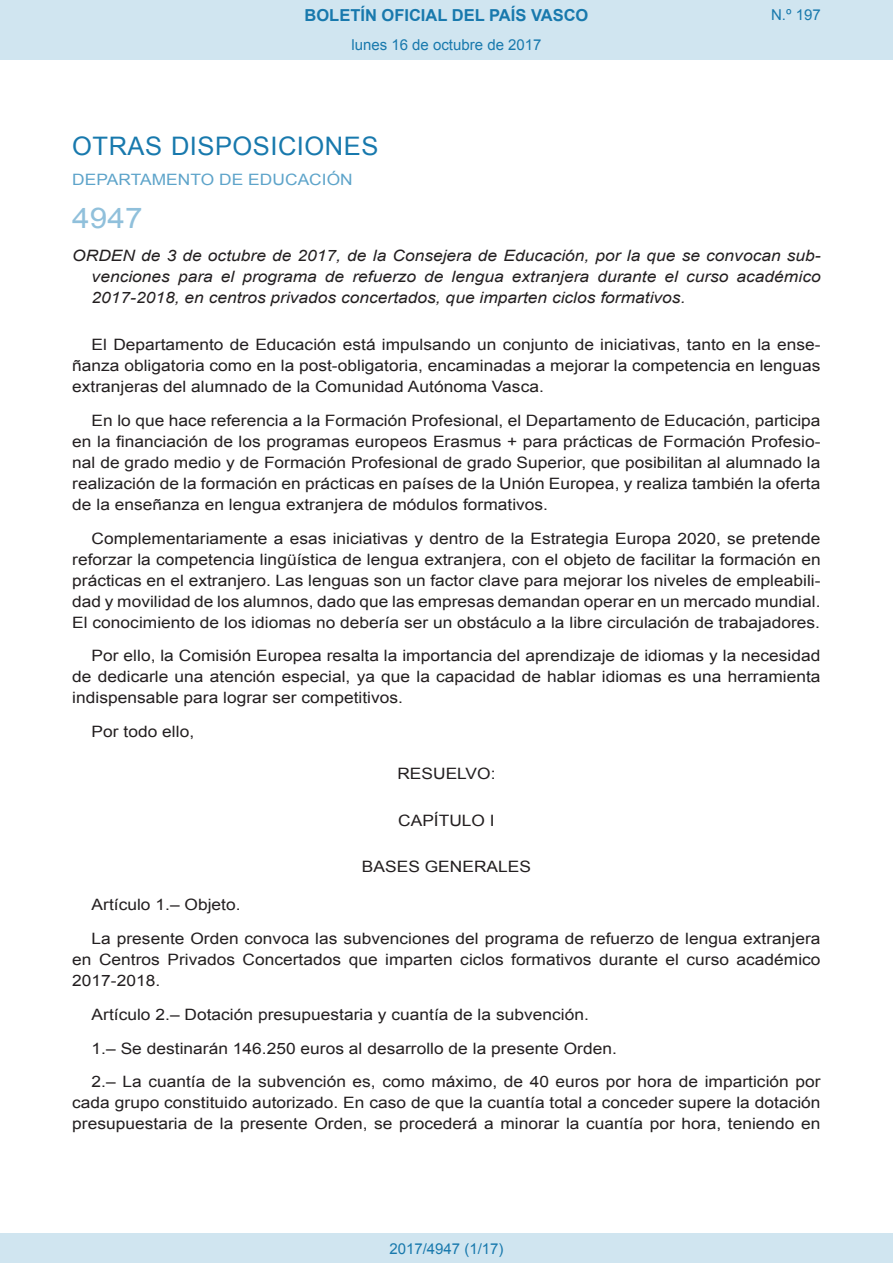
<style>
.page{position:relative;width:893px;height:1263px;background:#fff}
.page>*{position:absolute;margin:0;border:0;box-sizing:border-box;transform-origin:0 0}
.BOPVOrden{font:28.5px "Arial";color:#90c0db;scale:1.11 1}
.BOPVSeccion{font:25.5px "Arial";letter-spacing:.02em;color:#1879ad}
.t1{font:700 16.5px "Arial";color:#1879ad}
.BOPVDetalle{font:15.6px/21px "Arial";color:#231f20;text-align:justify;scale:1.11 1}
.BOPVTitulo{font:italic 15.6px/21px "Arial";color:#231f20;text-align:justify;scale:1.11 1}
.BOPVClave{font:15.6px "Arial";color:#231f20;scale:1.11 1}
.BOPVOrganismo{font:15.6px "Arial";letter-spacing:.005em;color:#5ea4ca;scale:1.11 1}
.Paginacion_Centro{font:15px "Arial";color:#1879ad}
</style>
<div class="page">
<div style="left:0;top:0;width:893px;height:60px;background:#d0e5f0"></div>
<div style="left:0;top:1233px;width:893px;height:30px;background:#d0e5f0"></div>
<p class="t1" style="left:305px;top:4px;width:285px">BOLETÍN OFICIAL DEL PAÍS VASCO</p>
<p class="Paginacion_Centro" style="left:351px;top:35px;width:192px">lunes 16 de octubre de 2017</p>
<p class="Paginacion_Centro" style="left:771px;top:5px;width:51px">N.º 197</p>
<p class="BOPVSeccion" style="left:72px;top:129px;width:308px">OTRAS DISPOSICIONES</p>
<p class="BOPVOrganismo" style="left:72px;top:169px;width:254px">DEPARTAMENTO DE EDUCACIÓN</p>
<p class="BOPVOrden" style="left:72px;top:199px;width:65px">4947</p>
<p class="BOPVTitulo" style="left:92px;top:246px;width:658px;text-indent:-19px">ORDEN de 3 de octubre de 2017, de la Consejera de Educación, por la que se convocan sub&shy;venciones para el programa de refuerzo de lengua extranjera durante el curso académico 2017-2018, en centros privados concertados, que imparten ciclos formativos.</p>
<p class="BOPVDetalle" style="left:72px;top:334px;width:676px;text-indent:19px">El Departamento de Educación está impulsando un conjunto de iniciativas, tanto en la ense&shy;ñanza obligatoria como en la post-obligatoria, encaminadas a mejorar la competencia en lenguas extranjeras del alumnado de la Comunidad Autónoma Vasca.</p>
<p class="BOPVDetalle" style="left:72px;top:410px;width:676px;text-indent:19px">En lo que hace referencia a la Formación Profesional, el Departamento de Educación, participa en la financiación de los programas europeos Erasmus + para prácticas de Formación Profesio&shy;nal de grado medio y de Formación Profesional de grado Superior, que posibilitan al alumnado la realización de la formación en prácticas en países de la Unión Europea, y realiza también la oferta de la enseñanza en lengua extranjera de módulos formativos.</p>
<p class="BOPVDetalle" style="left:72px;top:528px;width:676px;text-indent:19px">Complementariamente a esas iniciativas y dentro de la Estrategia Europa 2020, se pretende reforzar la competencia lingüística de lengua extranjera, con el objeto de facilitar la formación en prácticas en el extranjero. Las lenguas son un factor clave para mejorar los niveles de empleabili&shy;dad y movilidad de los alumnos, dado que las empresas demandan operar en un mercado mundial.<br>El conocimiento de los idiomas no debería ser un obstáculo a la libre circulación de trabajadores.</p>
<p class="BOPVDetalle" style="left:72px;top:645px;width:676px;text-indent:19px">Por ello, la Comisión Europea resalta la importancia del aprendizaje de idiomas y la necesidad de dedicarle una atención especial, ya que la capacidad de hablar idiomas es una herramienta indispensable para lograr ser competitivos.</p>
<p class="BOPVDetalle" style="left:92px;top:721px;width:94px">Por todo ello,</p>
<p class="BOPVClave" style="left:397px;top:764px;width:90px">RESUELVO:</p>
<p class="BOPVClave" style="left:398px;top:810px;width:89px">CAPÍTULO I</p>
<p class="BOPVClave" style="left:362px;top:857px;width:154px">BASES GENERALES</p>
<p class="BOPVDetalle" style="left:92px;top:894px;width:136px">Artículo 1.– Objeto.</p>
<p class="BOPVDetalle" style="left:72px;top:928px;width:676px;text-indent:19px">La presente Orden convoca las subvenciones del programa de refuerzo de lengua extranjera en Centros Privados Concertados que imparten ciclos formativos durante el curso académico 2017-2018.</p>
<p class="BOPVDetalle" style="left:92px;top:1004px;width:449px">Artículo 2.– Dotación presupuestaria y cuantía de la subvención.</p>
<p class="BOPVDetalle" style="left:92px;top:1038px;width:475px">1.– Se destinarán 146.250 euros al desarrollo de la presente Orden.</p>
<p class="BOPVDetalle" style="left:72px;top:1071px;width:676px;text-indent:19px">2.– La cuantía de la subvención es, como máximo, de 40 euros por hora de impartición por cada grupo constituido autorizado. En caso de que la cuantía total a conceder supere la dotación presupuestaria de la presente Orden, se procederá a minorar la cuantía por hora, teniendo en</p>
<p class="Paginacion_Centro" style="left:389px;top:1238px;width:116px">2017/4947 (1/17)</p>
</div>
